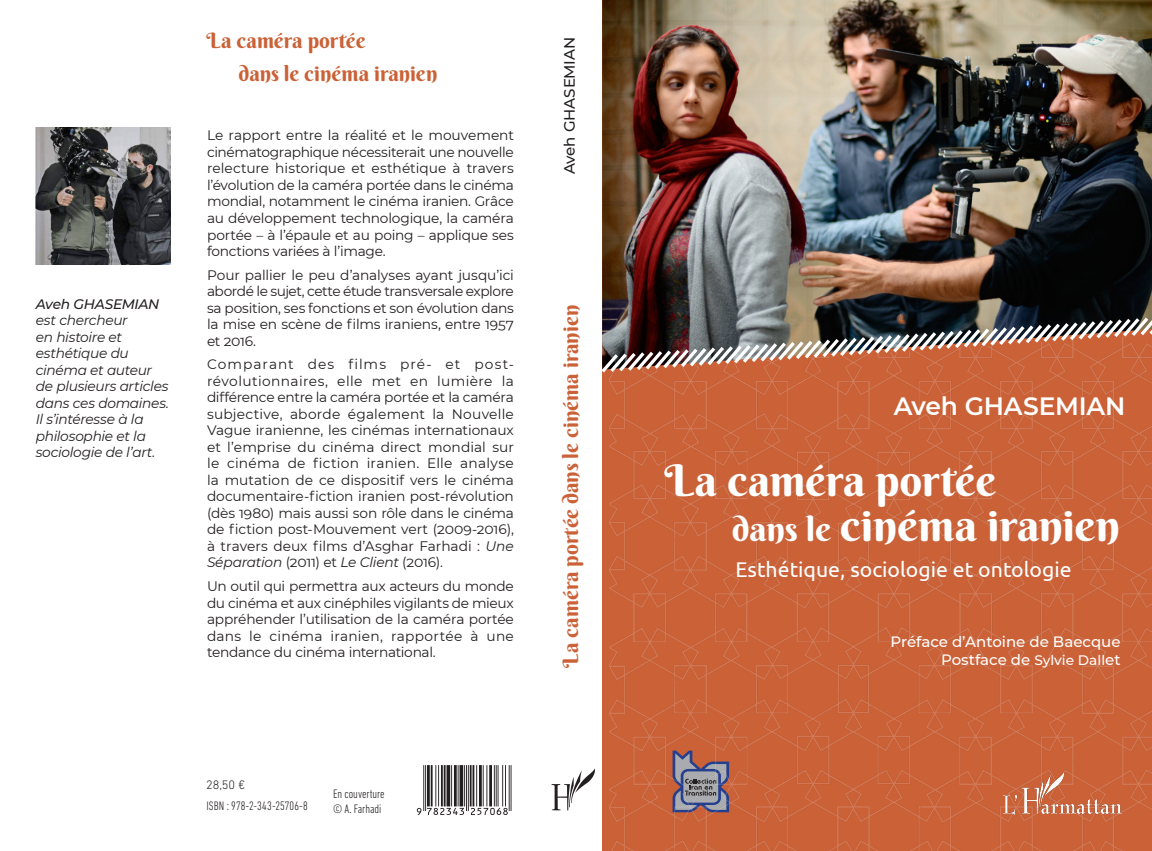
<style>
.page{position:relative;width:1152px;height:851px;background:#fff}
.page>*{position:absolute;margin:0;border:0;box-sizing:border-box;transform-origin:0 0}
.t1{font:43.75px/45px "Berkshire Swash";letter-spacing:-.005em;color:#fff}
.t2{font:600 25px "Montserrat";letter-spacing:-.01em;color:#fff}
.t3{font:21.25px/32.5px "Berkshire Swash";letter-spacing:-.005em;color:#cb6137}
.t4{font:21.25px "Ubuntu";color:#fff}
.t5{font:500 15px "Montserrat";color:#fff}
.t6{font:500 15px "Montserrat";letter-spacing:-.01em;color:#231f20}
.t7{font:13.75px/16.5px "Montserrat";letter-spacing:-.015em;color:#231f20;text-align:justify}
.t8{font:italic 13.75px/16.5px "Montserrat";letter-spacing:-.025em;color:#231f20}
.t9{font:italic 500 13.75px "Montserrat";letter-spacing:-.02em;color:#231f20}
.t10{font:300 condensed 12.5px/15px "DIN Next LT Pro";color:#231f20}
.t11{font:300 12.5px "DIN Next LT Pro";color:#231f20}
.s1{font-style:italic}
.s2{font-size:33.75px}
.s3{font-size:13.75px}
</style>
<div class="page">
<img style="left:551px;top:768px;width:44px;height:42px">
<img style="left:602px;top:0;width:550px;height:313px">
<img style="left:36px;top:127px;width:135px;height:137px">
<img style="left:602px;top:313px;width:550px;height:63px">
<img style="left:609px;top:332px;width:543px;height:518px">
<hr style="left:510px;top:765px;width:1px;height:45px;background:#231f20">
<hr style="left:509px;top:765px;width:1px;height:45px;background:#231f20">
<hr style="left:505px;top:765px;width:1px;height:41px;background:#231f20">
<hr style="left:502px;top:765px;width:1px;height:41px;background:#231f20">
<hr style="left:497px;top:765px;width:1px;height:41px;background:#231f20">
<hr style="left:496px;top:765px;width:1px;height:41px;background:#231f20">
<hr style="left:494px;top:765px;width:1px;height:41px;background:#231f20">
<hr style="left:489px;top:765px;width:3px;height:41px;background:#231f20">
<hr style="left:486px;top:765px;width:1px;height:41px;background:#231f20">
<hr style="left:483px;top:765px;width:1px;height:41px;background:#231f20">
<hr style="left:479px;top:765px;width:3px;height:41px;background:#231f20">
<hr style="left:476px;top:765px;width:1px;height:41px;background:#231f20">
<hr style="left:472px;top:765px;width:2px;height:41px;background:#231f20">
<hr style="left:470px;top:765px;width:1px;height:41px;background:#231f20">
<hr style="left:468px;top:765px;width:1px;height:45px;background:#231f20">
<hr style="left:466px;top:765px;width:1px;height:45px;background:#231f20">
<hr style="left:464px;top:765px;width:1px;height:41px;background:#231f20">
<svg style="left:459px;top:765px;width:4px;height:41px"></svg>
<hr style="left:457px;top:765px;width:1px;height:41px;background:#231f20">
<hr style="left:454px;top:765px;width:3px;height:41px;background:#231f20">
<hr style="left:451px;top:765px;width:1px;height:41px;background:#231f20">
<svg style="left:446px;top:765px;width:4px;height:41px"></svg>
<hr style="left:444px;top:765px;width:1px;height:41px;background:#231f20">
<hr style="left:441px;top:765px;width:2px;height:41px;background:#231f20">
<hr style="left:438px;top:765px;width:1px;height:41px;background:#231f20">
<hr style="left:435px;top:765px;width:1px;height:41px;background:#231f20">
<hr style="left:431px;top:765px;width:1px;height:41px;background:#231f20">
<hr style="left:427px;top:765px;width:3px;height:41px;background:#231f20">
<hr style="left:425px;top:765px;width:1px;height:45px;background:#231f20">
<hr style="left:423px;top:765px;width:1px;height:45px;background:#231f20">
<svg style="left:417px;top:807px;width:91px;height:7px"></svg>
<p class="t9" style="left:36px;top:294px;width:125px">Aveh GHASEMIAN</p>
<p class="t8" style="left:36px;top:311px;width:135px">est chercheur<br>en histoire et esthétique du cinéma et auteur de plusieurs articles dans ces domaines.<br>Il s’intéresse à la philosophie et la sociologie de l’art.</p>
<h3 class="t3" style="left:238px;top:24px;width:200px;text-indent:-32px">La caméra portée<br>dans le cinéma iranien</h3>
<p class="t7" style="left:207px;top:127px;width:308px">Le rapport entre la réalité et le mouvement cinématographique nécessiterait une nouvelle relecture historique et esthétique à travers l’évolution de la caméra portée dans le cinéma mondial, notamment le cinéma iranien. Grâce au développement technologique, la caméra portée – à l’épaule et au poing – applique ses fonctions variées à l’image.</p>
<p class="t7" style="left:207px;top:266px;width:308px">Pour pallier le peu d’analyses ayant jusqu’ici abordé le sujet, cette étude transversale explore sa position, ses fonctions et son évolution dans la mise en scène de films iraniens, entre 1957 et 2016.</p>
<p class="t7" style="left:207px;top:355px;width:308px">Comparant des films pré- et post&shy;révolutionnaires, elle met en lumière la différence entre la caméra portée et la caméra subjective, aborde également la Nouvelle Vague iranienne, les cinémas internationaux et l’emprise du cinéma direct mondial sur le cinéma de fiction iranien. Elle analyse la mutation de ce dispositif vers le cinéma documentaire-fiction iranien post-révolution (dès 1980) mais aussi son rôle dans le cinéma de fiction post-Mouvement vert (2009-2016), à travers deux films d’Asghar Farhadi : <span class="s1">Une Séparation</span> (2011) et <span class="s1">Le Client</span> (2016).</p>
<p class="t7" style="left:207px;top:577px;width:308px">Un outil qui permettra aux acteurs du monde du cinéma et aux cinéphiles vigilants de mieux appréhender l’utilisation de la caméra portée dans le cinéma iranien, rapportée à une tendance du cinéma international.</p>
<p class="t11" style="left:206px;top:777px;width:40px">28,50 €</p>
<p class="t10" style="left:206px;top:798px;width:103px">ISBN : 978-2-343-25706-8</p>
<p class="t10" style="left:333px;top:786px;width:53px">En couverture © A. Farhadi</p>
<p class="t6" style="left:559px;top:174px;width:139px;rotate:-90deg">Aveh GHASEMIAN</p>
<h3 class="t3" style="left:554px;top:667px;width:364px;rotate:-90deg">La caméra portée dans le cinéma iranien</h3>
<h2 class="t2" style="left:893px;top:388px;width:233px">Aveh GHASEMIAN</h2>
<h1 class="t1" style="left:732px;top:458px;width:389px;text-indent:-67px">La caméra portée<br><span class="s2">dans le</span> cinéma iranien</h1>
<h3 class="t4" style="left:735px;top:556px;width:338px">Esthétique, sociologie et ontologie</h3>
<p class="t5" style="left:890px;top:630px;width:231px">Préface d’Antoine de Baecque</p>
<p class="t5" style="left:941px;top:648px;width:181px">Postface de <span class="s3">Sylvie Dall</span>et</p>
</div>
